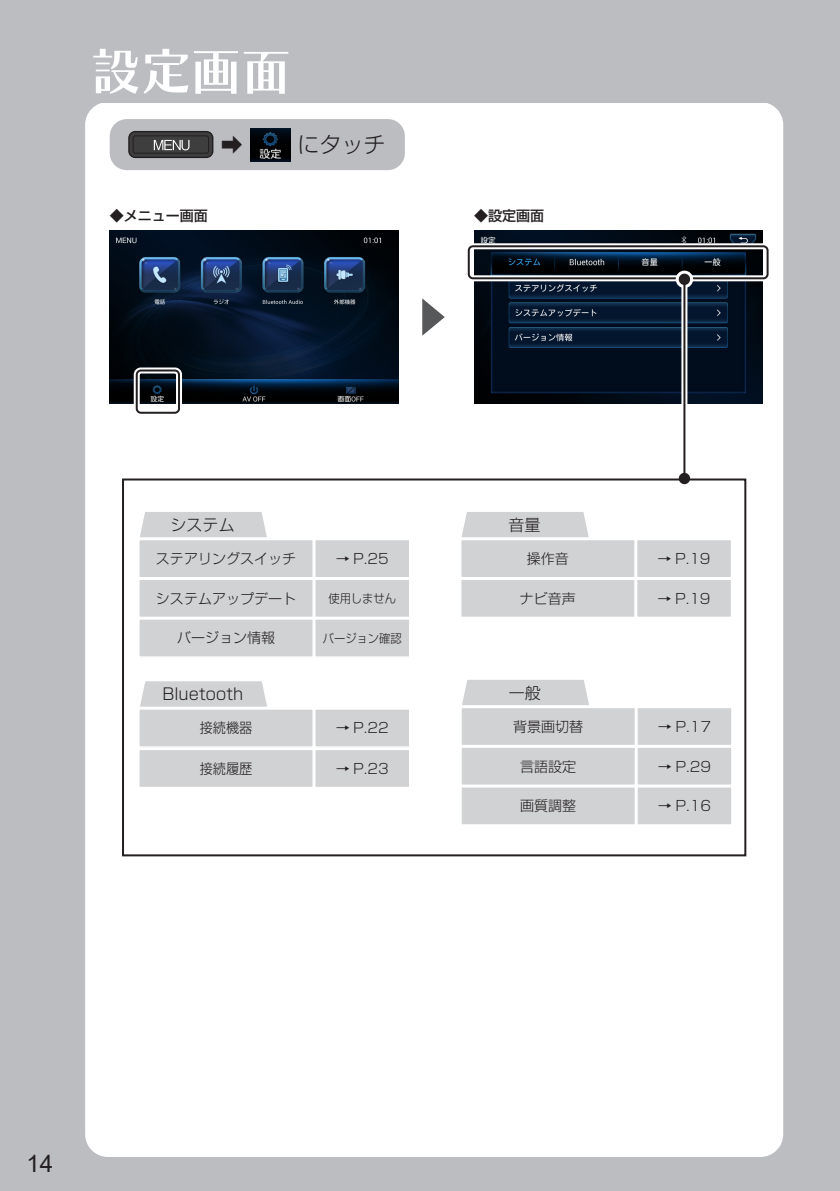
<style>
.page{position:relative;width:840px;height:1191px;background:#fff}
.page>*{position:absolute;margin:0;border:0;box-sizing:border-box;transform-origin:0 0}
.章ー大ー文字白{font:50px "Chiaro Std B";color:#fff}
.t1{font:24px "Arial";color:#231f20}
.t2{font:300 22px "Shin Go Pro";color:#231f20}
.t3{font:300 16px "Shin Go Pro";color:#231f20}
.t4{font:300 14px "Shin Go Pro";color:#231f20}
.t5{font:500 14px "Shin Go Pro";color:#231f20}
.t6{font:300 14px "Shin Go Pro";color:#231f20;scale:.94 1}
.t7{font:300 12px "Shin Go Pro";color:#231f20;scale:.94 1}
</style>
<div class="page">
<div style="left:0;top:0;width:839px;height:1191px;background:#bcbdc0"></div>
<div style="left:85px;top:102px;width:697px;height:1055px;background:#fff;border-radius:23px"></div>
<img style="left:110px;top:231px;width:288px;height:172px">
<img style="left:474px;top:231px;width:287px;height:172px">
<svg style="left:422px;top:298px;width:22px;height:38px"></svg>
<div style="left:110px;top:119px;width:294px;height:51px;background:#bcbdc0;border-radius:17px"></div>
<div style="left:129px;top:132px;width:84px;height:25px;background:#3e3e3f;border-radius:6px"></div>
<div style="left:128px;top:131px;width:85px;height:27px;border:1px solid #231f20;border-radius:6px"></div>
<div style="left:133px;top:135px;width:76px;height:19px;border:1px solid #231f20;border-radius:2px"></div>
<svg style="left:154px;top:140px;width:35px;height:10px"></svg>
<img style="left:250px;top:128px;width:40px;height:33px">
<div style="left:122px;top:478px;width:624px;height:378px;border:2px solid #231f20"></div>
<svg style="left:461px;top:512px;width:128px;height:26px;background:#d4d5d7"></svg>
<div style="left:460px;top:539px;width:174px;height:39px;background:#d1d2d4"></div>
<div style="left:459px;top:539px;width:176px;height:39px;border:2px solid #fff"></div>
<div style="left:636px;top:539px;width:95px;height:39px;background:#d1d2d4"></div>
<div style="left:635px;top:539px;width:97px;height:39px;border:2px solid #fff"></div>
<div style="left:460px;top:579px;width:174px;height:38px;background:#d1d2d4"></div>
<div style="left:459px;top:578px;width:176px;height:40px;border:2px solid #fff"></div>
<div style="left:636px;top:579px;width:95px;height:38px;background:#d1d2d4"></div>
<div style="left:635px;top:578px;width:97px;height:40px;border:2px solid #fff"></div>
<svg style="left:140px;top:681px;width:127px;height:26px;background:#d3d4d6"></svg>
<div style="left:139px;top:709px;width:174px;height:38px;background:#d1d2d4"></div>
<div style="left:138px;top:708px;width:176px;height:40px;border:2px solid #fff"></div>
<div style="left:139px;top:749px;width:174px;height:38px;background:#d1d2d4"></div>
<div style="left:138px;top:748px;width:176px;height:40px;border:2px solid #fff"></div>
<div style="left:314px;top:709px;width:95px;height:38px;background:#d1d2d4"></div>
<div style="left:314px;top:708px;width:96px;height:40px;border:2px solid #fff"></div>
<div style="left:314px;top:749px;width:95px;height:38px;background:#d1d2d4"></div>
<div style="left:314px;top:748px;width:96px;height:40px;border:2px solid #fff"></div>
<svg style="left:140px;top:512px;width:127px;height:26px;background:#d4d4d6"></svg>
<div style="left:139px;top:539px;width:174px;height:39px;background:#d1d2d4"></div>
<div style="left:138px;top:539px;width:176px;height:39px;border:2px solid #fff"></div>
<div style="left:314px;top:539px;width:95px;height:39px;background:#d1d2d4"></div>
<div style="left:314px;top:539px;width:96px;height:39px;border:2px solid #fff"></div>
<div style="left:139px;top:579px;width:174px;height:38px;background:#d1d2d4"></div>
<div style="left:138px;top:578px;width:176px;height:40px;border:2px solid #fff"></div>
<div style="left:314px;top:579px;width:95px;height:38px;background:#d1d2d4"></div>
<div style="left:314px;top:578px;width:96px;height:40px;border:2px solid #fff"></div>
<div style="left:462px;top:680px;width:127px;height:25px;background:#d1d2d4"></div>
<div style="left:460px;top:707px;width:175px;height:38px;background:#d1d2d4"></div>
<div style="left:460px;top:706px;width:175px;height:40px;border:2px solid #fff"></div>
<div style="left:636px;top:707px;width:95px;height:38px;background:#d1d2d4"></div>
<div style="left:635px;top:706px;width:97px;height:40px;border:2px solid #fff"></div>
<div style="left:460px;top:747px;width:175px;height:38px;background:#d1d2d4"></div>
<div style="left:460px;top:746px;width:175px;height:40px;border:2px solid #fff"></div>
<div style="left:636px;top:747px;width:95px;height:38px;background:#d1d2d4"></div>
<div style="left:635px;top:746px;width:97px;height:40px;border:2px solid #fff"></div>
<div style="left:460px;top:787px;width:175px;height:38px;background:#d1d2d4"></div>
<div style="left:460px;top:786px;width:175px;height:39px;border:2px solid #fff"></div>
<div style="left:636px;top:787px;width:95px;height:38px;background:#d1d2d4"></div>
<div style="left:635px;top:786px;width:97px;height:39px;border:2px solid #fff"></div>
<div style="left:134px;top:367px;width:48px;height:49px;border:6px solid #fff;border-radius:4px"></div>
<div style="left:136px;top:369px;width:44px;height:45px;border:2px solid #231f20;border-radius:4px"></div>
<div style="left:465px;top:243px;width:305px;height:38px;border:6px solid #fff;border-radius:4px"></div>
<div style="left:467px;top:245px;width:301px;height:34px;border:2px solid #231f20;border-radius:4px"></div>
<div style="left:139px;top:619px;width:174px;height:38px;background:#d1d2d4"></div>
<div style="left:138px;top:618px;width:176px;height:40px;border:2px solid #fff"></div>
<div style="left:314px;top:619px;width:95px;height:38px;background:#d1d2d4"></div>
<div style="left:314px;top:618px;width:96px;height:40px;border:2px solid #fff"></div>
<div style="left:675px;top:271px;width:17px;height:17px;border:8px solid #fff;border-radius:50%"></div>
<div style="left:679px;top:275px;width:9px;height:9px;background:#231f20;border-radius:50%"></div>
<div style="left:678px;top:274px;width:11px;height:11px;border:2px solid #231f20;border-radius:50%"></div>
<svg style="left:681px;top:286px;width:6px;height:188px"></svg>
<hr style="left:683px;top:281px;width:2px;height:197px;background:#231f20">
<div style="left:679px;top:474px;width:9px;height:9px;background:#231f20;border-radius:50%"></div>
<div style="left:678px;top:473px;width:11px;height:11px;border:2px solid #231f20;border-radius:50%"></div>
<p class="章ー大ー文字白" style="left:91px;top:41px;width:201px">設定画面</p>
<p class="t2" style="left:221px;top:127px;width:23px">➡</p>
<p class="t2" style="left:297px;top:127px;width:89px">にタッチ</p>
<p class="t5" style="left:110px;top:204px;width:99px">◆メニュー画面</p>
<p class="t5" style="left:473px;top:204px;width:71px">◆設定画面</p>
<p class="t3" style="left:170px;top:511px;width:65px">システム</p>
<p class="t4" style="left:156px;top:547px;width:141px">ステアリングスイッチ</p>
<p class="t4" style="left:335px;top:547px;width:55px">→ P.25</p>
<p class="t4" style="left:156px;top:587px;width:141px">システムアップデート</p>
<p class="t7" style="left:328px;top:588px;width:73px">使用しません</p>
<p class="t4" style="left:177px;top:626px;width:99px">バージョン情報</p>
<p class="t7" style="left:322px;top:628px;width:85px">バージョン確認</p>
<p class="t3" style="left:162px;top:681px;width:82px">Bluetooth</p>
<p class="t6" style="left:199px;top:716px;width:57px">接続機器</p>
<p class="t6" style="left:199px;top:757px;width:57px">接続履歴</p>
<p class="t4" style="left:335px;top:716px;width:55px">→ P.22</p>
<p class="t4" style="left:335px;top:757px;width:55px">→ P.23</p>
<p class="t3" style="left:508px;top:511px;width:33px">音量</p>
<p class="t4" style="left:526px;top:547px;width:43px">操作音</p>
<p class="t4" style="left:657px;top:547px;width:55px">→ P.19</p>
<p class="t4" style="left:519px;top:587px;width:57px">ナビ音声</p>
<p class="t4" style="left:657px;top:587px;width:55px">→ P.19</p>
<p class="t3" style="left:508px;top:679px;width:34px">一般</p>
<p class="t4" style="left:513px;top:715px;width:71px">背景画切替</p>
<p class="t4" style="left:657px;top:715px;width:55px">→ P.17</p>
<p class="t4" style="left:520px;top:754px;width:57px">言語設定</p>
<p class="t4" style="left:657px;top:754px;width:55px">→ P.29</p>
<p class="t4" style="left:520px;top:794px;width:57px">画質調整</p>
<p class="t4" style="left:657px;top:794px;width:55px">→ P.16</p>
<h2 class="t1" style="left:26px;top:1147px;width:28px">14</h2>
</div>
